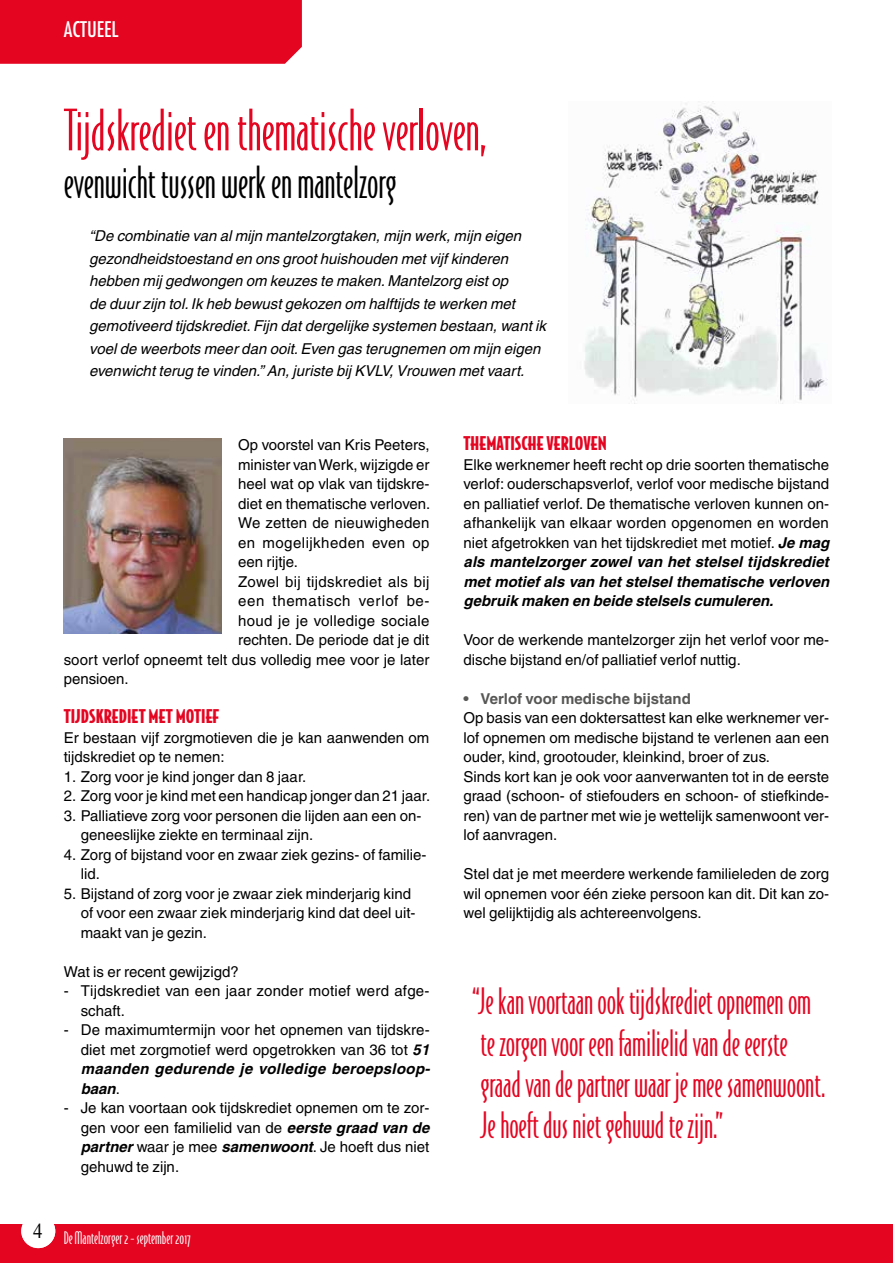
<style>
.page{position:relative;width:893px;height:1263px;background:#fff}
.page>*{position:absolute;margin:0;border:0;box-sizing:border-box;transform-origin:0 0}
.t1{font:54px "Bodega Sans Light Oldstyle";letter-spacing:-.005em;color:#e40521}
.t2{font:42px "Bodega Sans Light Oldstyle";letter-spacing:-.005em;color:#000}
.t3{font:34.5px/41.4px "Bodega Sans Light Oldstyle";letter-spacing:-.005em;color:#e40521}
.t4{font:condensed 21px "Futura";color:#fff}
.t5{font:900 18px "Bodega Sans";color:#e40521}
.t6{font:16.5px "Bodega Sans Light Oldstyle";color:#fff}
.t7{font:15px/19.5px "Helvetica";color:#000}
.t8{font:italic 15px/22.5px "Helvetica";color:#000}
.t9{font:15px "Helvetica";letter-spacing:.02em;color:#000}
.t10{font:700 15px "Helvetica";color:#575756}
.t11{font:15px "Helvetica";letter-spacing:.04em;color:#000}
.t12{font:15px "Helvetica";letter-spacing:.03em;color:#000}
.s1{font-weight:700;font-style:italic}
</style>
<div class="page">
<div style="left:0;top:0;width:302px;height:64px;background:#e40521"></div>
<div style="left:0;top:1225px;width:893px;height:38px;background:#e40521"></div>
<img style="left:584px;top:103px;width:244px;height:301px">
<img style="left:64px;top:438px;width:157px;height:196px">
<div style="left:21px;top:1214px;width:34px;height:34px;background:#fff;border-radius:50%"></div>
<h3 class="t4" style="left:64px;top:16px;width:56px">ACTUEEL</h3>
<h1 class="t1" style="left:64px;top:99px;width:424px">Tijdskrediet en thematische verloven,</h1>
<h2 class="t2" style="left:64px;top:159px;width:334px">evenwicht tussen werk en mantelzorg</h2>
<p class="t8" style="left:89px;top:225px;width:458px">“De combinatie van al mijn mantelzorgtaken, mijn werk, mijn eigen gezondheidstoestand en ons groot huishouden met vijf kinderen hebben mij gedwongen om keuzes te maken. Mantelzorg eist op<br>de duur zijn tol. Ik heb bewust gekozen om halftijds te werken met gemotiveerd tijdskrediet. Fijn dat dergelijke systemen bestaan, want ik voel de weerbots meer dan ooit. Even gas terugnemen om mijn eigen evenwicht terug te vinden.” An, juriste bij KVLV, Vrouwen met vaart.</p>
<p class="t7" style="left:238px;top:435px;width:193px">Op voorstel van Kris Peeters,</p>
<p class="t7" style="left:238px;top:455px;width:193px">minister van Werk, wijzigde er</p>
<p class="t7" style="left:238px;top:474px;width:193px">heel wat op vlak van tijdskre-</p>
<p class="t7" style="left:238px;top:494px;width:194px">diet en thematische verloven.</p>
<p class="t7" style="left:238px;top:513px;width:193px">We zetten de nieuwigheden</p>
<p class="t12" style="left:238px;top:534px;width:193px">en mogelijkheden even op</p>
<p class="t7" style="left:238px;top:552px;width:62px">een rijtje.</p>
<p class="t9" style="left:238px;top:573px;width:193px">Zowel bij tijdskrediet als bij</p>
<p class="t11" style="left:238px;top:592px;width:193px">een thematisch verlof be-</p>
<p class="t9" style="left:238px;top:612px;width:193px">houd je je volledige sociale</p>
<p class="t7" style="left:238px;top:630px;width:193px">rechten. De periode dat je dit</p>
<p class="t7" style="left:64px;top:650px;width:367px">soort verlof opneemt telt dus volledig mee voor je later</p>
<p class="t7" style="left:64px;top:669px;width:67px">pensioen.</p>
<p class="t5" style="left:64px;top:705px;width:157px">TIJDSKREDIET MET MOTIEF</p>
<p class="t7" style="left:64px;top:728px;width:367px">Er bestaan vijf zorgmotieven die je kan aanwenden om tijdskrediet op te nemen:</p>
<p class="t7" style="left:64px;top:767px;width:244px">1. Zorg voor je kind jonger dan 8 jaar.</p>
<p class="t7" style="left:64px;top:786px;width:368px">2. Zorg voor je kind met een handicap jonger dan 21 jaar.</p>
<p class="t7" style="left:81px;top:806px;width:342px;text-indent:-17px">3. Palliatieve zorg voor personen die lijden aan een on&shy;geneeslijke ziekte en terminaal zijn.</p>
<p class="t7" style="left:81px;top:845px;width:347px;text-indent:-17px">4. Zorg of bijstand voor en zwaar ziek gezins- of familie&shy;lid.</p>
<p class="t7" style="left:81px;top:884px;width:336px;text-indent:-17px">5. Bijstand of zorg voor je zwaar ziek minderjarig kind of voor een zwaar ziek minderjarig kind dat deel uit&shy;maakt van je gezin.</p>
<p class="t7" style="left:64px;top:962px;width:176px">Wat is er recent gewijzigd?</p>
<p class="t7" style="left:81px;top:981px;width:350px;text-indent:-17px">- Tijdskrediet van een jaar zonder motief werd afge&shy;schaft.</p>
<p class="t7" style="left:81px;top:1020px;width:351px;text-align:justify;text-indent:-17px">- De maximumtermijn voor het opnemen van tijdskre&shy;diet met zorgmotief werd opgetrokken van 36 tot <span class="s1">51 maanden gedurende je volledige beroepsloop&shy;baan</span>.</p>
<p class="t7" style="left:81px;top:1098px;width:350px;text-align:justify;text-indent:-17px">- Je kan voortaan ook tijdskrediet opnemen om te zor&shy;gen voor een familielid van de <span class="s1">eerste graad van de partner</span> waar je mee <span class="s1">samenwoont</span>. Je hoeft dus niet gehuwd te zijn.</p>
<p class="t6" style="left:33px;top:1228px;width:159px"><sup>4</sup> De Mantelzorger 2 - september 2017</p>
<p class="t5" style="left:463px;top:432px;width:145px">THEMATISCHE VERLOVEN</p>
<p class="t7" style="left:463px;top:455px;width:367px;text-align:justify">Elke werknemer heeft recht op drie soorten thematische verlof: ouderschapsverlof, verlof voor medische bijstand en palliatief verlof. De thematische verloven kunnen on&shy;afhankelijk van elkaar worden opgenomen en worden niet afgetrokken van het tijdskrediet met motief. <span class="s1">Je mag als mantelzorger zowel van het stelsel tijdskrediet met motief als van het stelsel thematische verloven gebruik maken en beide stelsels cumuleren.</span></p>
<p class="t7" style="left:463px;top:630px;width:367px">Voor de werkende mantelzorger zijn het verlof voor me&shy;dische bijstand en/of palliatief verlof nuttig.</p>
<p class="t10" style="left:463px;top:689px;width:229px">• Verlof voor medische bijstand</p>
<p class="t7" style="left:463px;top:708px;width:367px">Op basis van een doktersattest kan elke werknemer ver&shy;lof opnemen om medische bijstand te verlenen aan een ouder, kind, grootouder, kleinkind, broer of zus.<br>Sinds kort kan je ook voor aanverwanten tot in de eerste graad (schoon- of stiefouders en schoon- of stiefkinde&shy;ren) van de partner met wie je wettelijk samenwoont ver&shy;lof aanvragen.</p>
<p class="t7" style="left:463px;top:864px;width:367px;text-align:justify">Stel dat je met meerdere werkende familieleden de zorg wil opnemen voor één zieke persoon kan dit. Dit kan zo&shy;wel gelijktijdig als achtereenvolgens.</p>
<h3 class="t3" style="left:472px;top:980px;width:355px">“Je kan voortaan ook tijdskrediet opnemen om te zorgen voor een familielid van de eerste graad van de partner waar je mee samenwoont.<br>Je hoeft dus niet gehuwd te zijn.”</h3>
</div>
